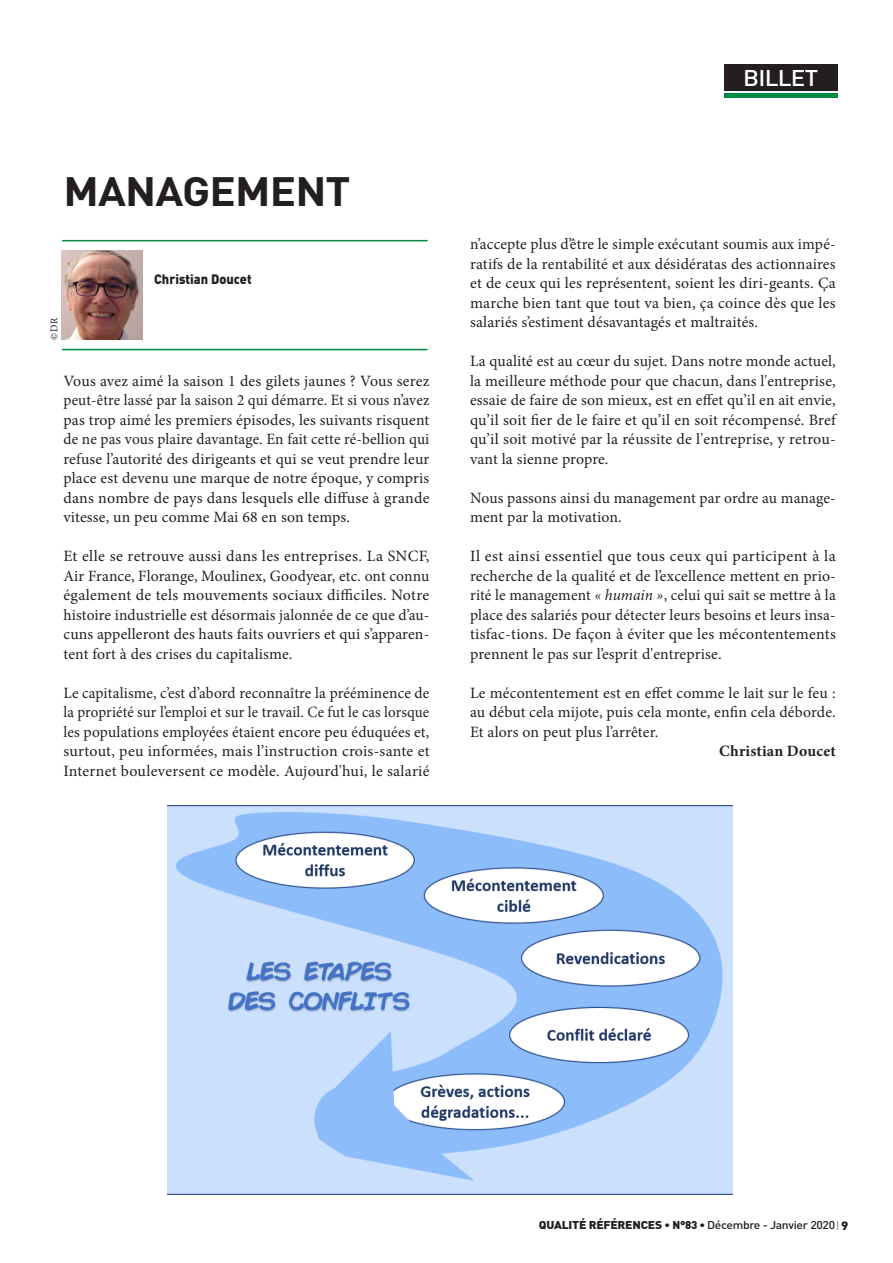
<style>
.page{position:relative;width:893px;height:1263px;background:#fff}
.page>*{position:absolute;margin:0;border:0;box-sizing:border-box;transform-origin:0 0}
.Art-Titre{font:700 40.5px "DIN Pro";letter-spacing:-.02em;color:#231f20;scale:1.08 1}
.t1{font:500 22.5px "DIN Pro";letter-spacing:-.03em;color:#fff;scale:1.07 1}
.Art-TXT{font:15.75px/19.5px "Minion Pro";letter-spacing:.01em;color:#231f20;text-align:justify}
.Signature_Article{font:700 15.75px "Minion Pro";letter-spacing:.01em;color:#231f20}
.t2{font:900 13.5px "DIN Pro";color:#231f20;scale:.95 1}
.t3{font:900 11.25px "DIN Pro";letter-spacing:-.02em;color:#231f20;scale:1.08 1}
.t4{font:10.5px "Minion Pro";color:#231f20;scale:.95 1}
.s1{font-style:italic}
.s2{font-weight:500}
.s3{font-weight:300;font-size:12.75px;color:#808285}
.s4{font-size:12px}
</style>
<div class="page">
<hr style="left:724px;top:94px;width:114px;height:4px;background:#008a43">
<div style="left:724px;top:64px;width:114px;height:26px;background:#231f20"></div>
<img style="left:62px;top:251px;width:81px;height:88px">
<hr style="left:62px;top:240px;width:366px;height:1px;background:#008a43">
<hr style="left:62px;top:349px;width:366px;height:1px;background:#008a43">
<img style="left:167px;top:805px;width:566px;height:390px">
<p class="Art-Titre" style="left:64px;top:158px;width:267px">MANAGEMENT</p>
<p class="t4" style="left:47px;top:340px;width:25px;rotate:-90deg">© DR</p>
<p class="t2" style="left:154px;top:267px;width:104px">Christian Doucet</p>
<p class="Art-TXT" style="left:63px;top:371px;width:368px">Vous avez aimé la saison 1 des gilets jaunes ? Vous serez peut-être lassé par la saison 2 qui démarre. Et si vous n’avez pas trop aimé les premiers épisodes, les suivants risquent de ne pas vous plaire davantage. En fait cette ré-bellion qui refuse l’autorité des dirigeants et qui se veut prendre leur place est devenu une marque de notre époque, y compris dans nombre de pays dans lesquels elle diffuse à grande vitesse, un peu comme Mai 68 en son temps.</p>
<p class="Art-TXT" style="left:63px;top:546px;width:368px">Et elle se retrouve aussi dans les entreprises. La SNCF, Air France, Florange, Moulinex, Goodyear, etc. ont connu également de tels mouvements sociaux difficiles. Notre histoire industrielle est désormais jalonnée de ce que d’au&shy;cuns appelleront des hauts faits ouvriers et qui s’apparen&shy;tent fort à des crises du capitalisme.</p>
<p class="Art-TXT" style="left:63px;top:683px;width:368px">Le capitalisme, c’est d’abord reconnaître la prééminence de la propriété sur l’emploi et sur le travail. Ce fut le cas lorsque les populations employées étaient encore peu éduquées et, surtout, peu informées, mais l’instruction crois-sante et Internet bouleversent ce modèle. Aujourd'hui, le salarié</p>
<h2 class="t1" style="left:743px;top:59px;width:72px">BILLET</h2>
<p class="Art-TXT" style="left:470px;top:234px;width:367px">n’accepte plus d’être le simple exécutant soumis aux impé&shy;ratifs de la rentabilité et aux désidératas des actionnaires et de ceux qui les représentent, soient les diri-geants. Ça marche bien tant que tout va bien, ça coince dès que les salariés s’estiment désavantagés et maltraités.</p>
<p class="Art-TXT" style="left:470px;top:351px;width:367px">La qualité est au cœur du sujet. Dans notre monde actuel, la meilleure méthode pour que chacun, dans l'entreprise, essaie de faire de son mieux, est en effet qu’il en ait envie, qu’il soit fier de le faire et qu’il en soit récompensé. Bref qu’il soit motivé par la réussite de l'entreprise, y retrou&shy;vant la sienne propre.</p>
<p class="Art-TXT" style="left:470px;top:488px;width:367px">Nous passons ainsi du management par ordre au manage&shy;ment par la motivation.</p>
<p class="Art-TXT" style="left:470px;top:546px;width:367px">Il est ainsi essentiel que tous ceux qui participent à la recherche de la qualité et de l’excellence mettent en prio&shy;rité le management <span class="s1">« humain »</span>, celui qui sait se mettre à la place des salariés pour détecter leurs besoins et leurs insa&shy;tisfac-tions. De façon à éviter que les mécontentements prennent le pas sur l’esprit d'entreprise.</p>
<p class="Art-TXT" style="left:470px;top:683px;width:367px">Le mécontentement est en effet comme le lait sur le feu : au début cela mijote, puis cela monte, enfin cela déborde.<br>Et alors on peut plus l’arrêter.</p>
<p class="Signature_Article" style="left:719px;top:740px;width:118px">Christian Doucet</p>
<p class="t3" style="left:539px;top:1215px;width:288px">QUALITÉ RÉFÉRENCES • N°83 • <span class="s2">Décembre - Janvier 2020</span> <span class="s3">I</span><span class="s4">9</span></p>
</div>
